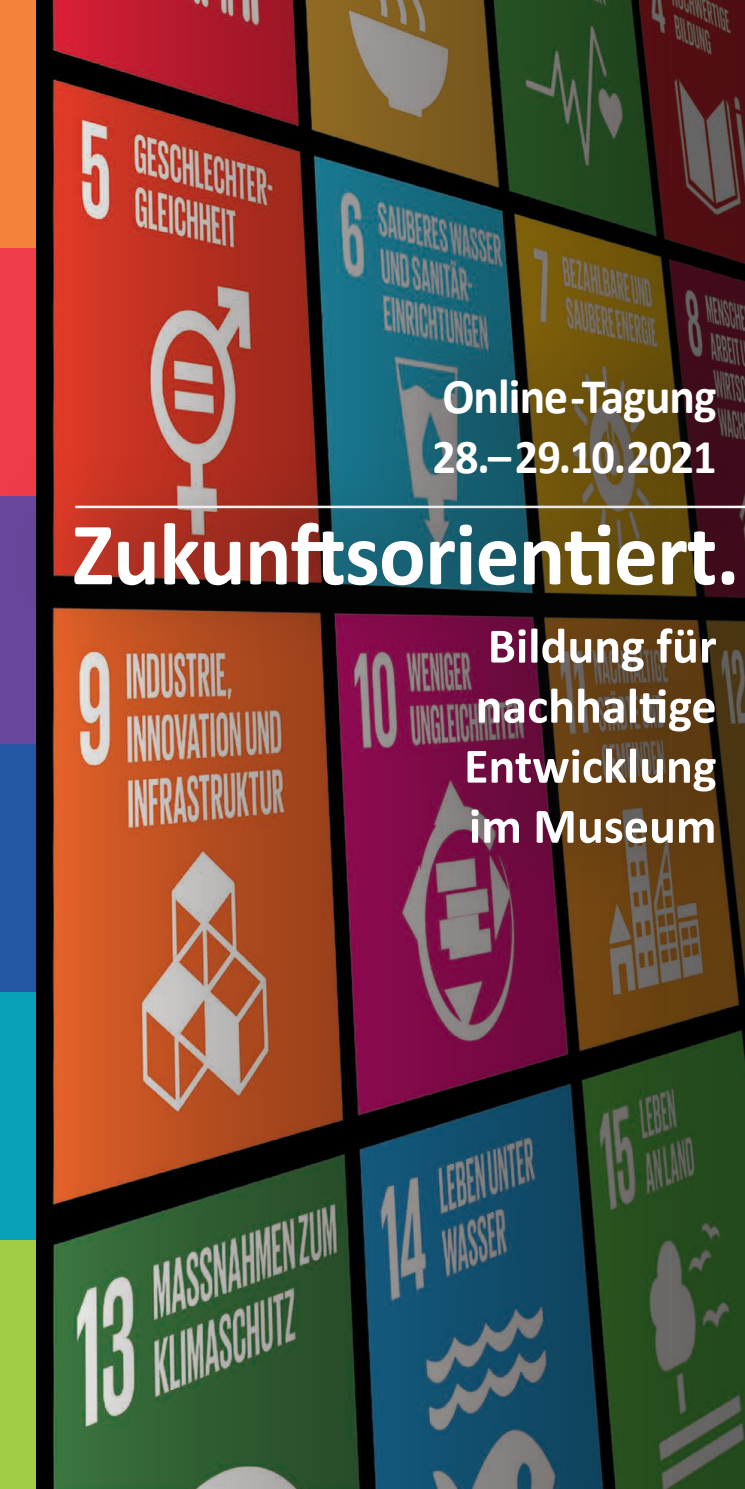
<style>
.page{position:relative;width:745px;height:1489px;background:#fff}
.page>*{position:absolute;margin:0;border:0;box-sizing:border-box;transform-origin:0 0}
.t1{font:700 90px "Calibri";letter-spacing:-.01em;color:#fff}
.t2{font:700 50px/60px "Calibri";color:#fff;text-align:center}
.t3{font:700 50px "Calibri";letter-spacing:-.02em;color:#fff;scale:.95 1}
.t4{font:700 48.75px "Calibri";letter-spacing:-.02em;color:#fff;scale:.95 1}
</style>
<div class="page">
<img style="left:35px;top:0;width:709px;height:1488px">
<div style="left:0;top:0;width:35px;height:248px;background:#f4823b"></div>
<div style="left:0;top:248px;width:35px;height:248px;background:#ee3d49"></div>
<div style="left:0;top:496px;width:35px;height:248px;background:#69479c"></div>
<div style="left:0;top:744px;width:35px;height:248px;background:#2457a3"></div>
<div style="left:0;top:992px;width:35px;height:248px;background:#08a1b7"></div>
<div style="left:0;top:1240px;width:35px;height:248px;background:#a0cd44"></div>
<div style="left:1px;top:450px;width:743px;height:212px;background:#231f20;opacity:.6"></div>
<div style="left:376px;top:320px;width:368px;height:585px;background:#231f20;opacity:.6"></div>
<p class="t3" style="left:442px;top:365px;width:290px">Online-Tagung</p>
<p class="t4" style="left:432px;top:426px;width:300px">28.–29.10.2021</p>
<h1 class="t1" style="left:72px;top:497px;width:668px">Zukunftsorientiert.</h1>
<p class="t2" style="left:464px;top:616px;width:254px">Bildung für nachhaltige<br>Entwicklung im Museum</p>
</div>
